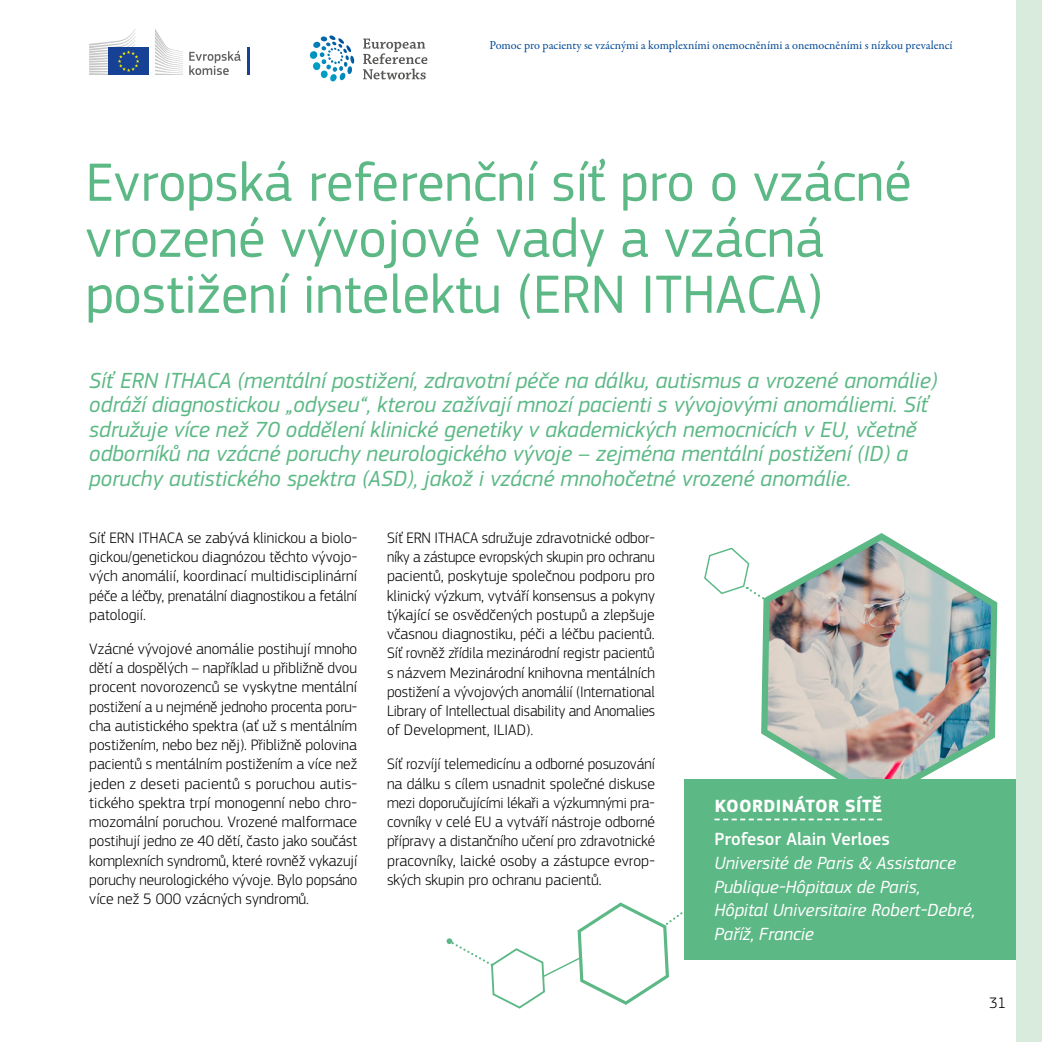
<style>
.page{position:relative;width:1042px;height:1042px;background:#fff}
.page>*{position:absolute;margin:0;border:0;box-sizing:border-box;transform-origin:0 0}
.t1{font:56px/56px "EC Square Sans Pro";color:#5cb885}
.t2{font:italic 22.75px/24.5px "EC Square Sans Pro";color:#5cb885}
.t3{font:italic 18.38px/23.6px "EC Square Sans Pro";color:#fff}
.t4{font:500 18.38px "EC Square Sans Pro";color:#fff}
.t5{font:700 18.38px "EC Square Sans Pro";letter-spacing:.02em;color:#fff}
.t6{font:300 15.75px/19.2px "EC Square Sans Pro";color:#000;text-align:justify}
.t7{font:12.25px "Garamond Premr Pro";color:#004994}
</style>
<div class="page">
<img style="left:761px;top:533px;width:237px;height:246px">
<div style="left:685px;top:779px;width:357px;height:180px;background:#5cb885"></div>
<svg style="left:714px;top:818px;width:168px;height:2px"></svg>
<div style="left:1017px;top:0;width:25px;height:1042px;background:#d8ebdd"></div>
<svg style="left:446px;top:897px;width:257px;height:111px"></svg>
<svg style="left:704px;top:547px;width:63px;height:55px"></svg>
<svg style="left:155px;top:29px;width:28px;height:46px"></svg>
<div style="left:108px;top:48px;width:41px;height:27px;background:#164194"></div>
<svg style="left:89px;top:29px;width:50px;height:46px"></svg>
<svg style="left:189px;top:51px;width:52px;height:24px"></svg>
<hr style="left:247px;top:48px;width:2px;height:27px;background:#164194">
<svg style="left:363px;top:39px;width:64px;height:40px"></svg>
<svg style="left:309px;top:35px;width:46px;height:47px"></svg>
<p class="t7" style="left:489px;top:38px;width:465px">Pomoc pro pacienty se vzácnými a komplexními onemocněními a onemocněními s nízkou prevalencí</p>
<h1 class="t1" style="left:86px;top:155px;width:827px">Evropská referenční síť pro o vzácné vrozené vývojové vady a vzácná postižení intelektu (ERN ITHACA)</h1>
<p class="t2" style="left:89px;top:368px;width:849px">Síť ERN ITHACA (mentální postižení, zdravotní péče na dálku, autismus a vrozené anomálie) odráží diagnostickou „odyseu“, kterou zažívají mnozí pacienti s vývojovými anomáliemi. Síť sdružuje více než 70 oddělení klinické genetiky v akademických nemocnicích v EU, včetně odborníků na vzácné poruchy neurologického vývoje – zejména mentální postižení (ID) a poruchy autistického spektra (ASD), jakož i vzácné mnohočetné vrozené anomálie.</p>
<p class="t6" style="left:89px;top:528px;width:269px">Síť ERN ITHACA se zabývá klinickou a biolo&shy;gickou/genetickou diagnózou těchto vývojo&shy;vých anomálií, koordinací multidisciplinární péče a léčby, prenatální diagnostikou a fetální patologií.</p>
<p class="t6" style="left:89px;top:639px;width:270px">Vzácné vývojové anomálie postihují mnoho dětí a dospělých – například u přibližně dvou procent novorozenců se vyskytne mentální postižení a u nejméně jednoho procenta poru&shy;cha autistického spektra (ať už s mentálním postižením, nebo bez něj). Přibližně polovina pacientů s mentálním postižením a více než jeden z deseti pacientů s poruchou autis&shy;tického spektra trpí monogenní nebo chro&shy;mozomální poruchou. Vrozené malformace postihují jedno ze 40 dětí, často jako součást komplexních syndromů, které rovněž vykazují poruchy neurologického vývoje. Bylo popsáno více než 5 000 vzácných syndromů.</p>
<p class="t6" style="left:387px;top:528px;width:270px">Síť ERN ITHACA sdružuje zdravotnické odbor&shy;níky a zástupce evropských skupin pro ochranu pacientů, poskytuje společnou podporu pro klinický výzkum, vytváří konsensus a pokyny týkající se osvědčených postupů a zlepšuje včasnou diagnostiku, péči a léčbu pacientů.<br>Síť rovněž zřídila mezinárodní registr pacientů s názvem Mezinárodní knihovna mentálních postižení a vývojových anomálií (International Library of Intellectual disability and Anomalies of Development, ILIAD).</p>
<p class="t6" style="left:387px;top:754px;width:270px">Síť rozvíjí telemedicínu a odborné posuzování na dálku s cílem usnadnit společné diskuse mezi doporučujícími lékaři a výzkumnými pra&shy;covníky v celé EU a vytváří nástroje odborné přípravy a distančního učení pro zdravotnické pracovníky, laické osoby a zástupce evrop&shy;ských skupin pro ochranu pacientů.</p>
<p class="t5" style="left:715px;top:795px;width:169px">KOORDINÁTOR SÍTĚ</p>
<p class="t4" style="left:714px;top:828px;width:177px">Profesor Alain Verloes</p>
<p class="t3" style="left:714px;top:851px;width:262px">Université de Paris &amp; Assistance<br>Publique-Hôpitaux de Paris,<br>Hôpital Universitaire Robert-Debré,<br>Paříž, Francie</p>
<p class="t6" style="left:989px;top:993px;width:19px">31</p>
</div>
